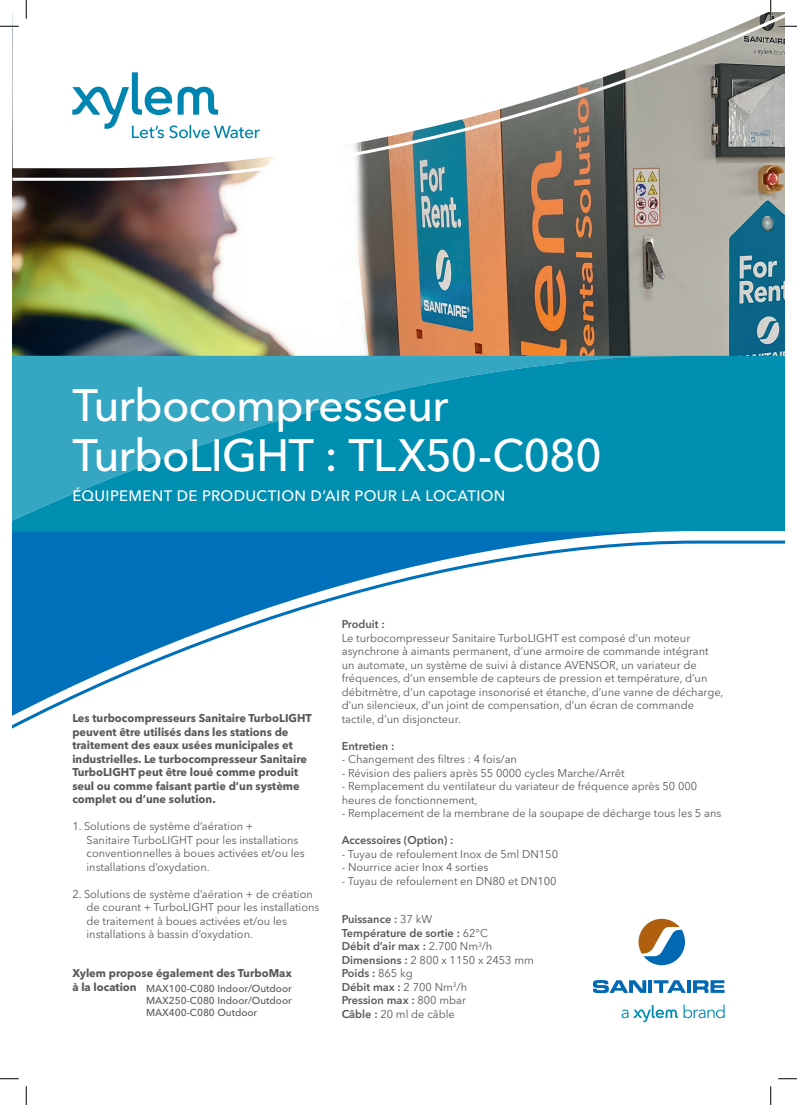
<style>
.page{position:relative;width:797px;height:1105px;background:#fff}
.page>*{position:absolute;margin:0;border:0;box-sizing:border-box;transform-origin:0 0}
.t1{font:500 45px/50px "Avenir Next LT Pro";letter-spacing:-.02em;color:#fff}
.t2{font:500 15px "Avenir Next LT Pro";letter-spacing:.025em;color:#fff}
.t3{font:11.25px/13.5px "Avenir Next LT Pro";color:#57585a}
.t4{font:700 11.25px/13.5px "Avenir Next LT Pro";color:#57585a}
.t5{font:600 11.25px/13.5px "Avenir Next LT Pro";color:#57585a}
.t6{font:500 10px/12px "Avenir Next LT Pro";color:#57585a;text-align:justify}
.s1{font-weight:400}
</style>
<div class="page">
<img style="left:12px;top:182px;width:773px;height:174px">
<svg style="left:12px;top:531px;width:685px;height:8px;background:#2082c2"></svg>
<svg style="left:12px;top:356px;width:773px;height:175px;background:#0f95b6"></svg>
<svg style="left:12px;top:539px;width:773px;height:190px"></svg>
<svg style="left:12px;top:12px;width:773px;height:170px"></svg>
<svg style="left:72px;top:72px;width:188px;height:66px"></svg>
<svg style="left:638px;top:919px;width:47px;height:46px"></svg>
<svg style="left:593px;top:980px;width:53px;height:13px"></svg>
<hr style="left:648px;top:980px;width:4px;height:13px;background:#0168b3">
<svg style="left:653px;top:980px;width:71px;height:13px"></svg>
<svg style="left:621px;top:1005px;width:103px;height:17px"></svg>
<svg style="left:0;top:25px;width:19px;height:2px"></svg>
<svg style="left:778px;top:25px;width:19px;height:2px"></svg>
<svg style="left:0;top:1078px;width:19px;height:1px"></svg>
<svg style="left:778px;top:1078px;width:19px;height:1px"></svg>
<svg style="left:25px;top:0;width:2px;height:19px"></svg>
<svg style="left:25px;top:1086px;width:2px;height:19px"></svg>
<svg style="left:770px;top:0;width:1px;height:19px"></svg>
<svg style="left:770px;top:1086px;width:1px;height:19px"></svg>
<h1 class="t1" style="left:72px;top:380px;width:531px">Turbocompresseur<br>TurboLIGHT : TLX50-C080</h1>
<h2 class="t2" style="left:72px;top:486px;width:435px">ÉQUIPEMENT DE PRODUCTION D’AIR POUR LA LOCATION</h2>
<p class="t4" style="left:72px;top:711px;width:241px">Les turbocompresseurs Sanitaire TurboLIGHT peuvent être utilisés dans les stations de traitement des eaux usées municipales et industrielles. Le turbocompresseur Sanitaire TurboLIGHT peut être loué comme produit seul ou comme faisant partie d’un système complet ou d’une solution.</p>
<p class="t3" style="left:86px;top:819px;width:220px;text-indent:-14px">1. Solutions de système d’aération +<br>Sanitaire TurboLIGHT pour les installations conventionnelles à boues activées et/ou les installations d’oxydation.</p>
<p class="t3" style="left:86px;top:887px;width:234px;text-indent:-14px">2. Solutions de système d’aération + de création de courant + TurboLIGHT pour les installations de traitement à boues activées et/ou les installations à bassin d’oxydation.</p>
<p class="t4" style="left:72px;top:966px;width:221px">Xylem propose également des TurboMax à la location</p>
<p class="t6" style="left:146px;top:983px;width:147px">MAX100-C080 Indoor/Outdoor MAX250-C080 Indoor/Outdoor MAX400-C080 Outdoor</p>
<p class="t5" style="left:342px;top:617px;width:44px">Produit :</p>
<p class="t3" style="left:342px;top:631px;width:383px">Le turbocompresseur Sanitaire TurboLIGHT est composé d’un moteur asynchrone à aimants permanent, d’une armoire de commande intégrant un automate, un système de suivi à distance AVENSOR, un variateur de fréquences, d’un ensemble de capteurs de pression et température, d’un débitmètre, d’un capotage insonorisé et étanche, d’une vanne de décharge, d’un silencieux, d’un joint de compensation, d’un écran de commande tactile, d’un disjoncteur.</p>
<p class="t5" style="left:342px;top:739px;width:54px">Entretien :</p>
<p class="t3" style="left:342px;top:753px;width:177px">- Changement des filtres : 4 fois/an</p>
<p class="t3" style="left:342px;top:766px;width:284px">- Révision des paliers après 55 0000 cycles Marche/Arrêt</p>
<p class="t3" style="left:342px;top:780px;width:357px">- Remplacement du ventilateur du variateur de fréquence après 50 000 heures de fonctionnement,</p>
<p class="t3" style="left:342px;top:807px;width:381px">- Remplacement de la membrane de la soupape de décharge tous les 5 ans</p>
<p class="t5" style="left:342px;top:833px;width:113px">Accessoires (Option) :</p>
<p class="t3" style="left:342px;top:847px;width:218px">- Tuyau de refoulement Inox de 5ml DN150</p>
<p class="t3" style="left:342px;top:861px;width:148px">- Nourrice acier Inox 4 sorties</p>
<p class="t3" style="left:342px;top:874px;width:216px">- Tuyau de refoulement en DN80 et DN100</p>
<p class="t5" style="left:342px;top:913px;width:194px">Puissance : <span class="s1">37 kW<br></span>Température de sortie : <span class="s1">62°C<br></span>Débit d’air max : <span class="s1">2.700 Nm</span><sup>3</sup><span class="s1">/h<br></span>Dimensions : <span class="s1">2 800 x 1150 x 2453 mm<br></span>Poids : <span class="s1">865 kg<br></span>Débit max : <span class="s1">2 700 Nm</span><sup>3</sup><span class="s1">/h<br></span>Pression max : <span class="s1">800 mbar<br></span>Câble : <span class="s1">20 ml de câble</span></p>
</div>
